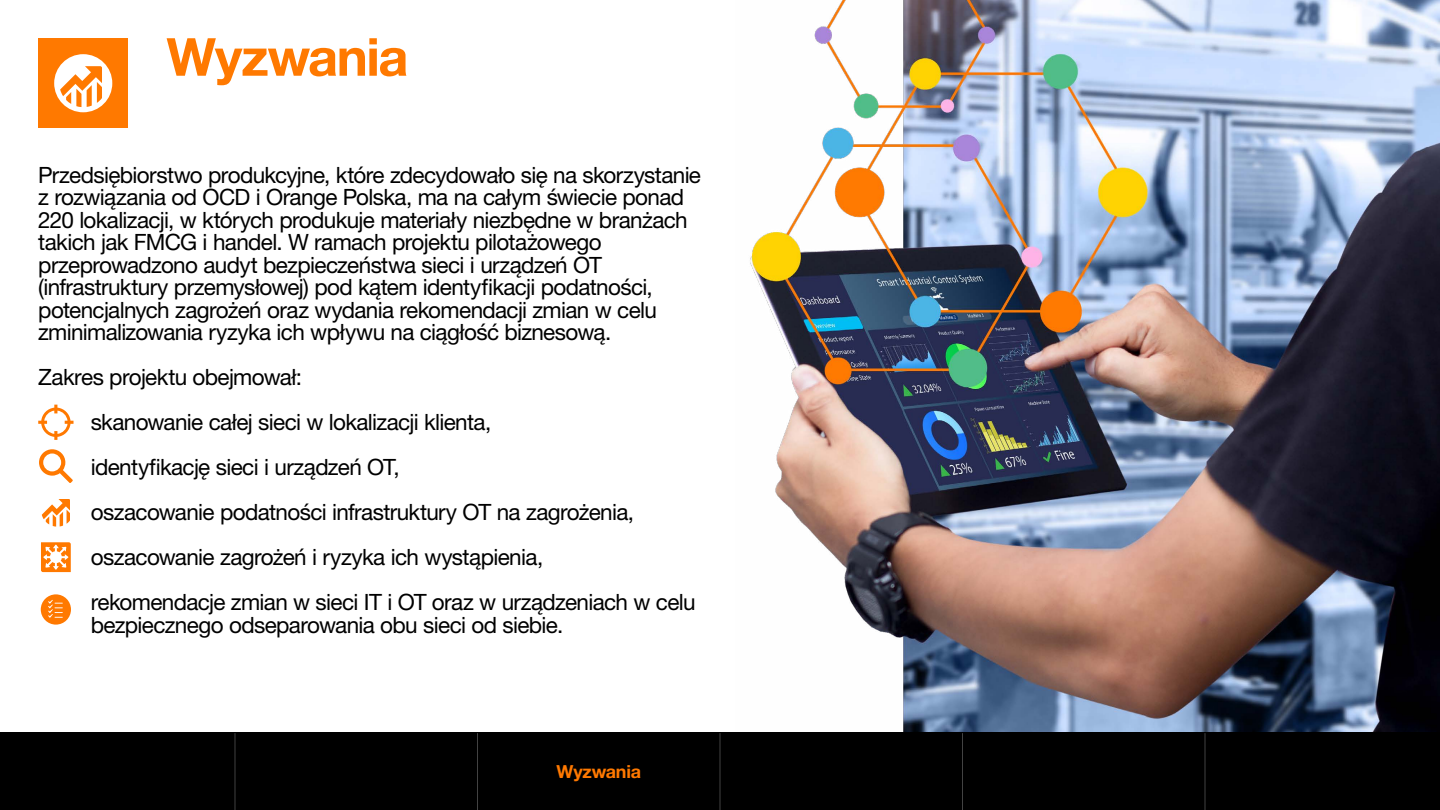
<style>
.page{position:relative;width:1440px;height:810px;background:#fff}
.page>*{position:absolute;margin:0;border:0;box-sizing:border-box;transform-origin:0 0}
.t1{font:700 52.5px "Helvetica Neue LT Pro";letter-spacing:-.025em;color:#ff7900}
.t2{font:22.5px/22.5px "Helvetica Neue LT Pro";letter-spacing:-.03em;color:#000}
.t3{font:700 18px "Helvetica Neue LT Pro";letter-spacing:-.015em;color:#ff7900}
</style>
<div class="page">
<img style="left:735px;top:0;width:705px;height:733px">
<div style="left:38px;top:38px;width:90px;height:90px;background:#ff7900"></div>
<svg style="left:54px;top:54px;width:58px;height:58px"></svg>
<svg style="left:42px;top:499px;width:28px;height:28px"></svg>
<svg style="left:38px;top:405px;width:36px;height:35px"></svg>
<svg style="left:41px;top:542px;width:30px;height:30px"></svg>
<svg style="left:39px;top:449px;width:34px;height:34px"></svg>
<svg style="left:41px;top:594px;width:30px;height:31px"></svg>
<div style="left:0;top:733px;width:1440px;height:77px;background:#000"></div>
<hr style="left:235px;top:733px;width:1px;height:77px;background:#fff">
<hr style="left:477px;top:733px;width:1px;height:77px;background:#fff">
<hr style="left:962px;top:733px;width:1px;height:77px;background:#fff">
<hr style="left:720px;top:733px;width:1px;height:77px;background:#fff">
<hr style="left:1205px;top:733px;width:1px;height:77px;background:#fff">
<h1 class="t1" style="left:166px;top:25px;width:243px">Wyzwania</h1>
<p class="t2" style="left:38px;top:163px;width:664px">Przedsiębiorstwo produkcyjne, które zdecydowało się na skorzystanie z rozwiązania od OCD i Orange Polska, ma na całym świecie ponad 220 lokalizacji, w których produkuje materiały niezbędne w branżach takich jak FMCG i handel. W ramach projektu pilotażowego przeprowadzono audyt bezpieczeństwa sieci i urządzeń OT (infrastruktury przemysłowej) pod kątem identyfikacji podatności, potencjalnych zagrożeń oraz wydania rekomendacji zmian w celu zminimalizowania ryzyka ich wpływu na ciągłość biznesową.</p>
<p class="t2" style="left:91px;top:354px;width:606px;line-height:45px;text-indent:-52px">Zakres projektu obejmował:<br>skanowanie całej sieci w lokalizacji klienta,<br>identyfikację sieci i urządzeń OT,<br>oszacowanie podatności infrastruktury OT na zagrożenia, oszacowanie zagrożeń i ryzyka ich wystąpienia,<br>rekomendacje zmian w sieci IT i OT oraz w urządzeniach w celu</p>
<p class="t2" style="left:91px;top:613px;width:474px">bezpiecznego odseparowania obu sieci od siebie.</p>
<p class="t3" style="left:556px;top:761px;width:86px">Wyzwania</p>
</div>
